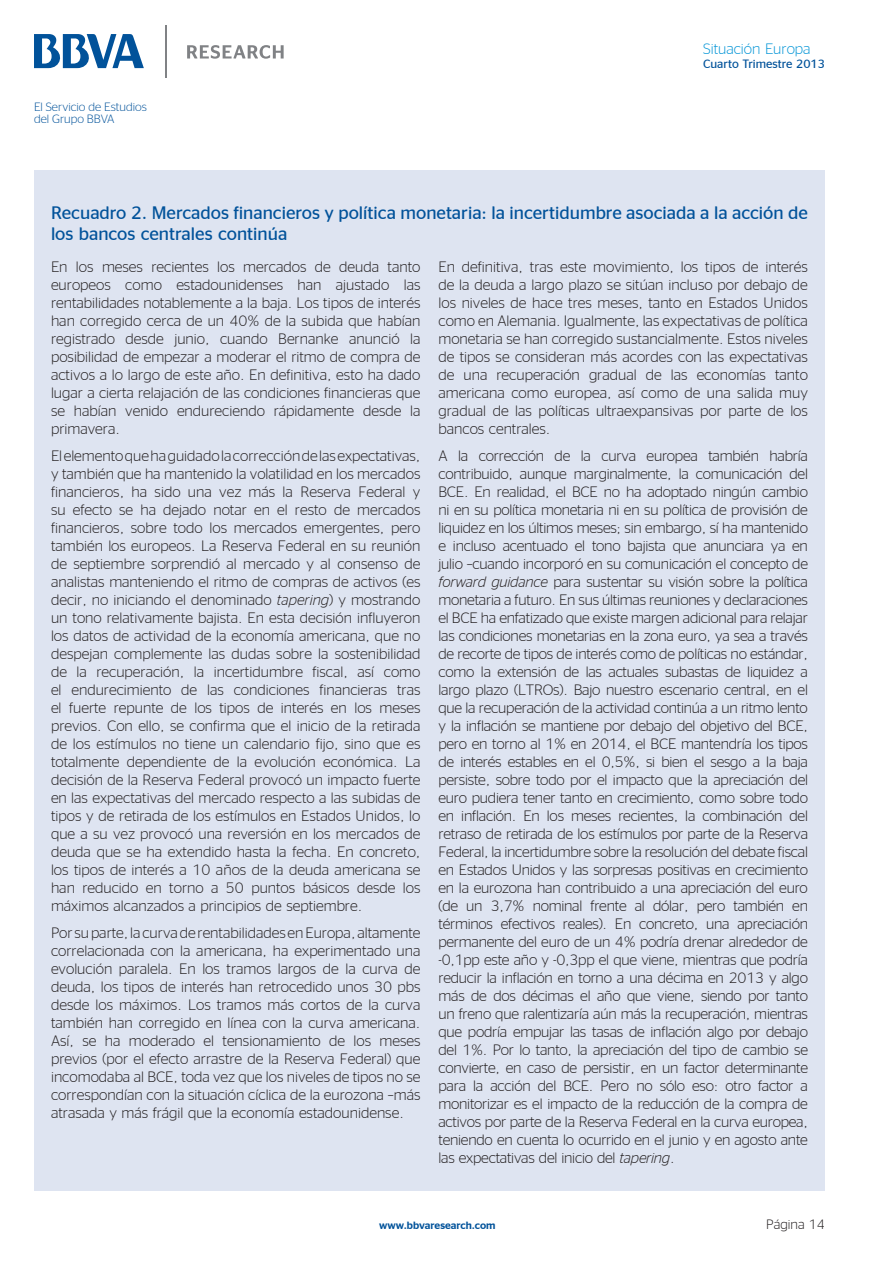
<style>
.page{position:relative;width:893px;height:1263px;background:#fff}
.page>*{position:absolute;margin:0;border:0;box-sizing:border-box;transform-origin:0 0}
.Título_Recuadro{font:18px/21.6px "BBVA Office";color:#01529a}
.C__de_Texto{font:300 15px/18px "BBVA Office";color:#231f20;text-align:justify}
.t1{font:300 15px "BBVA Office";color:#0696d7}
.t2{font:300 13.5px "BBVA Office";color:#231f20}
.t3{font:300 12px/12px "Stag Sans";color:#01529a}
.t4{font:12px "BBVA Office";color:#01529a}
.t5{font:300 10.5px "BBVA Office";color:#01529a}
.s1{font-style:italic}
</style>
<div class="page">
<svg style="left:187px;top:45px;width:97px;height:14px"></svg>
<svg style="left:34px;top:34px;width:110px;height:34px"></svg>
<hr style="left:165px;top:25px;width:2px;height:52px;background:#808285">
<div style="left:34px;top:170px;width:791px;height:1021px;background:#dee4f1"></div>
<p class="t3" style="left:34px;top:101px;width:114px">El Servicio de Estudios del Grupo BBVA</p>
<p class="t1" style="left:703px;top:40px;width:109px">Situación Europa</p>
<p class="t4" style="left:703px;top:57px;width:123px">Cuarto Trimestre 2013</p>
<p class="Título_Recuadro" style="left:51px;top:201px;width:758px">Recuadro 2. Mercados financieros y política monetaria: la incertidumbre asociada a la acción de los bancos centrales continúa</p>
<p class="C__de_Texto" style="left:51px;top:258px;width:371px">En los meses recientes los mercados de deuda tanto europeos como estadounidenses han ajustado las rentabilidades notablemente a la baja. Los tipos de interés han corregido cerca de un 40% de la subida que habían registrado desde junio, cuando Bernanke anunció la posibilidad de empezar a moderar el ritmo de compra de activos a lo largo de este año. En definitiva, esto ha dado lugar a cierta relajación de las condiciones financieras que se habían venido endureciendo rápidamente desde la primavera.</p>
<p class="C__de_Texto" style="left:51px;top:447px;width:371px">El elemento que ha guidado la corrección de las expectativas, y también que ha mantenido la volatilidad en los mercados financieros, ha sido una vez más la Reserva Federal y su efecto se ha dejado notar en el resto de mercados financieros, sobre todo los mercados emergentes, pero también los europeos. La Reserva Federal en su reunión de septiembre sorprendió al mercado y al consenso de analistas manteniendo el ritmo de compras de activos (es decir, no iniciando el denominado <span class="s1">tapering</span>) y mostrando un tono relativamente bajista. En esta decisión influyeron los datos de actividad de la economía americana, que no despejan complemente las dudas sobre la sostenibilidad de la recuperación, la incertidumbre fiscal, así como el endurecimiento de las condiciones financieras tras el fuerte repunte de los tipos de interés en los meses previos. Con ello, se confirma que el inicio de la retirada de los estímulos no tiene un calendario fijo, sino que es totalmente dependiente de la evolución económica. La decisión de la Reserva Federal provocó un impacto fuerte en las expectativas del mercado respecto a las subidas de tipos y de retirada de los estímulos en Estados Unidos, lo que a su vez provocó una reversión en los mercados de deuda que se ha extendido hasta la fecha. En concreto, los tipos de interés a 10 años de la deuda americana se han reducido en torno a 50 puntos básicos desde los máximos alcanzados a principios de septiembre.</p>
<p class="C__de_Texto" style="left:51px;top:923px;width:371px">Por su parte, la curva de rentabilidades en Europa, altamente correlacionada con la americana, ha experimentado una evolución paralela. En los tramos largos de la curva de deuda, los tipos de interés han retrocedido unos 30 pbs desde los máximos. Los tramos más cortos de la curva también han corregido en línea con la curva americana.<br>Así, se ha moderado el tensionamiento de los meses previos (por el efecto arrastre de la Reserva Federal) que incomodaba al BCE, toda vez que los niveles de tipos no se correspondían con la situación cíclica de la eurozona –más atrasada y más frágil que la economía estadounidense.</p>
<p class="C__de_Texto" style="left:438px;top:258px;width:371px">En definitiva, tras este movimiento, los tipos de interés de la deuda a largo plazo se sitúan incluso por debajo de los niveles de hace tres meses, tanto en Estados Unidos como en Alemania. Igualmente, las expectativas de política monetaria se han corregido sustancialmente. Estos niveles de tipos se consideran más acordes con las expectativas de una recuperación gradual de las economías tanto americana como europea, así como de una salida muy gradual de las políticas ultraexpansivas por parte de los bancos centrales.</p>
<p class="C__de_Texto" style="left:438px;top:447px;width:371px">A la corrección de la curva europea también habría contribuido, aunque marginalmente, la comunicación del BCE. En realidad, el BCE no ha adoptado ningún cambio ni en su política monetaria ni en su política de provisión de liquidez en los últimos meses; sin embargo, sí ha mantenido e incluso acentuado el tono bajista que anunciara ya en julio –cuando incorporó en su comunicación el concepto de <span class="s1">forward guidance</span> para sustentar su visión sobre la política monetaria a futuro. En sus últimas reuniones y declaraciones el BCE ha enfatizado que existe margen adicional para relajar las condiciones monetarias en la zona euro, ya sea a través de recorte de tipos de interés como de políticas no estándar, como la extensión de las actuales subastas de liquidez a largo plazo (LTROs). Bajo nuestro escenario central, en el que la recuperación de la actividad continúa a un ritmo lento y la inflación se mantiene por debajo del objetivo del BCE, pero en torno al 1% en 2014, el BCE mantendría los tipos de interés estables en el 0,5%, si bien el sesgo a la baja persiste, sobre todo por el impacto que la apreciación del euro pudiera tener tanto en crecimiento, como sobre todo en inflación. En los meses recientes, la combinación del retraso de retirada de los estímulos por parte de la Reserva Federal, la incertidumbre sobre la resolución del debate fiscal en Estados Unidos y las sorpresas positivas en crecimiento en la eurozona han contribuido a una apreciación del euro (de un 3,7% nominal frente al dólar, pero también en términos efectivos reales). En concreto, una apreciación permanente del euro de un 4% podría drenar alrededor de -0,1pp este año y -0,3pp el que viene, mientras que podría reducir la inflación en torno a una décima en 2013 y algo más de dos décimas el año que viene, siendo por tanto un freno que ralentizaría aún más la recuperación, mientras que podría empujar las tasas de inflación algo por debajo del 1%. Por lo tanto, la apreciación del tipo de cambio se convierte, en caso de persistir, en un factor determinante para la acción del BCE. Pero no sólo eso: otro factor a monitorizar es el impacto de la reducción de la compra de activos por parte de la Reserva Federal en la curva europea, teniendo en cuenta lo ocurrido en el junio y en agosto ante las expectativas del inicio del <span class="s1">tapering</span>.</p>
<p class="t5" style="left:379px;top:1219px;width:118px">www.bbvaresearch.com</p>
<p class="t2" style="left:766px;top:1217px;width:60px">Página 14</p>
</div>
